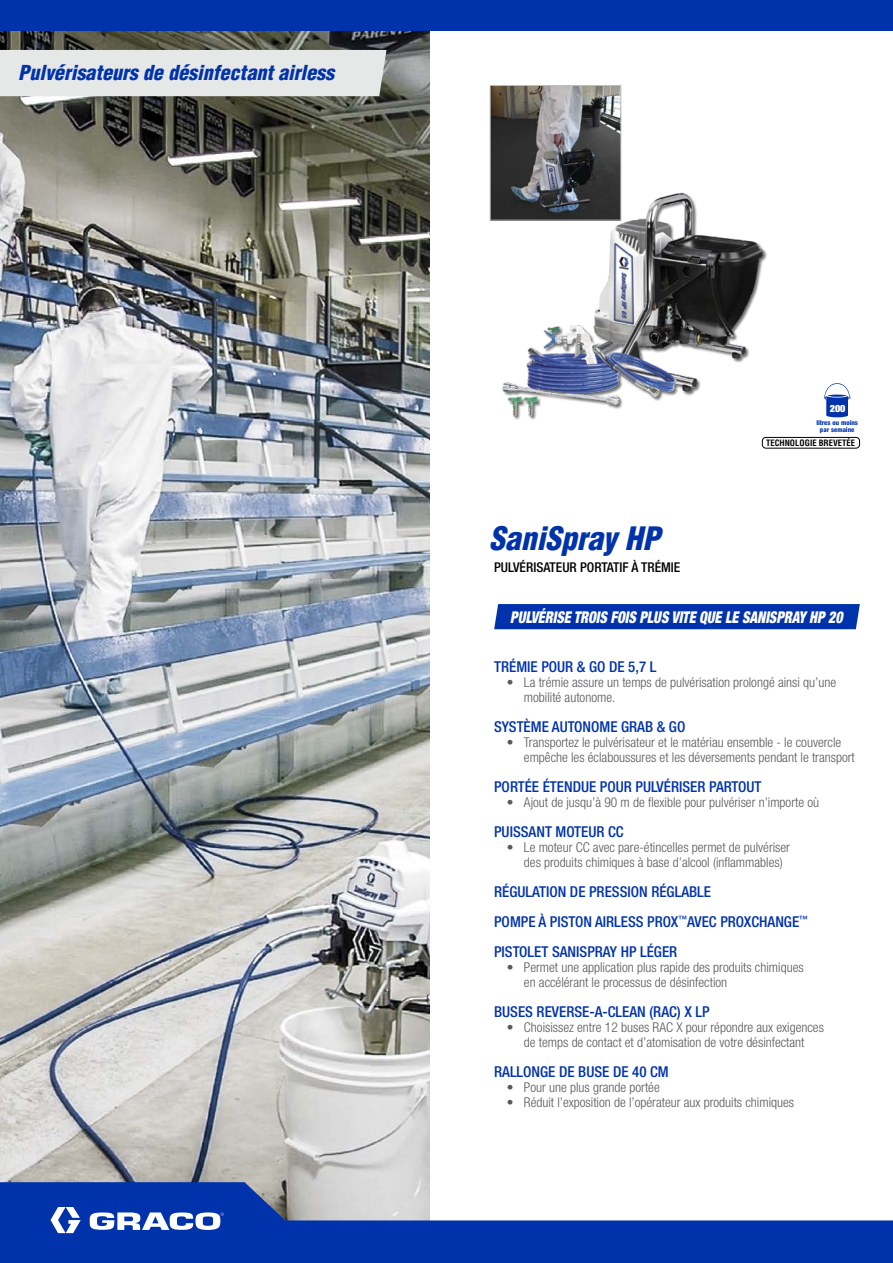
<style>
.page{position:relative;width:893px;height:1263px;background:#fff}
.page>*{position:absolute;margin:0;border:0;box-sizing:border-box;transform-origin:0 0}
.t1{font:italic 900 condensed 31.5px "Helvetica LT Std";color:#0033ab}
.t2{font:italic 900 condensed 20.1px "Helvetica LT Std";color:#0033ab}
.t3{font:italic 900 condensed 16.35px "Helvetica Neue LT Std";color:#fff;scale:.85 1}
.t4{font:500 condensed 15px/30px "Helvetica Neue LT Std";color:#0033ab}
.t5{font:300 condensed 13.5px/15px "Helvetica Neue LT Std";color:#59595b}
.t6{font:500 condensed 13.5px "Helvetica Neue LT Std";color:#000}
.t7{font:900 condensed 9.9px "Helvetica Neue LT Std";color:#fff}
.t8{font:700 condensed 8.55px "Helvetica LT Std";color:#000}
.t9{font:800 condensed 6.6px/6.6px "Helvetica Neue LT Std";color:#0033ab;text-align:center}
</style>
<div class="page">
<img style="left:0;top:30px;width:429px;height:1152px">
<svg style="left:0;top:1182px;width:893px;height:81px;fill:#0033ab"></svg>
<svg style="left:51px;top:1207px;width:30px;height:26px"></svg>
<svg style="left:90px;top:1212px;width:134px;height:18px"></svg>
<div style="left:0;top:0;width:893px;height:30px;background:#0033ab"></div>
<img style="left:492px;top:87px;width:127px;height:84px">
<div style="left:490px;top:85px;width:131px;height:136px;border:1px solid #bbbcbe"></div>
<img style="left:489px;top:171px;width:278px;height:249px">
<svg style="left:824px;top:383px;width:26px;height:34px"></svg>
<div style="left:0;top:50px;width:387px;height:46px;background:#e6e7e7"></div>
<div style="left:762px;top:437px;width:98px;height:11px;border:1px solid #000;border-radius:4px"></div>
<div style="left:494px;top:604px;width:366px;height:25px;background:#0033ab"></div>
<h2 class="t2" style="left:18px;top:60px;width:318px">Pulvérisateurs de désinfectant airless</h2>
<p class="t7" style="left:830px;top:402px;width:17px">200</p>
<p class="t9" style="left:816px;top:420px;width:43px">litres ou moins par semaine</p>
<h1 class="t1" style="left:489px;top:518px;width:172px">SaniSpray HP</h1>
<p class="t6" style="left:494px;top:559px;width:188px">PULVÉRISATEUR PORTATIF À TRÉMIE</p>
<p class="t8" style="left:766px;top:437px;width:90px">TECHNOLOGIE BREVETÉE</p>
<p class="t3" style="left:510px;top:607px;width:392px">PULVÉRISE TROIS FOIS PLUS VITE QUE LE SANISPRAY HP 20</p>
<p class="t4" style="left:494px;top:652px;width:164px">TRÉMIE POUR &amp; GO DE 5,7 L</p>
<p class="t5" style="left:524px;top:675px;width:314px;text-indent:-17px">• La trémie assure un temps de pulvérisation prolongé ainsi qu’une mobilité autonome.</p>
<p class="t4" style="left:494px;top:712px;width:193px">SYSTÈME AUTONOME GRAB &amp; GO</p>
<p class="t5" style="left:524px;top:735px;width:332px;text-indent:-17px">• Transportez le pulvérisateur et le matériau ensemble - le couvercle empêche les éclaboussures et les déversements pendant le transport</p>
<p class="t4" style="left:494px;top:772px;width:269px">PORTÉE ÉTENDUE POUR PULVÉRISER PARTOUT</p>
<p class="t5" style="left:507px;top:795px;width:314px">• Ajout de jusqu’à 90 m de flexible pour pulvériser n’importe où</p>
<p class="t4" style="left:494px;top:817px;width:131px">PUISSANT MOTEUR CC</p>
<p class="t5" style="left:524px;top:840px;width:268px;text-indent:-17px">• Le moteur CC avec pare-étincelles permet de pulvériser des produits chimiques à base d’alcool (inflammables)</p>
<p class="t4" style="left:494px;top:877px;width:315px">RÉGULATION DE PRESSION RÉGLABLE<br>POMPE À PISTON AIRLESS PROX<sup>™</sup>AVEC PROXCHANGE<sup>™<br></sup>PISTOLET SANISPRAY HP LÉGER</p>
<p class="t5" style="left:524px;top:960px;width:281px;text-indent:-17px">• Permet une application plus rapide des produits chimiques en accélérant le processus de désinfection</p>
<p class="t4" style="left:494px;top:997px;width:217px">BUSES REVERSE-A-CLEAN (RAC) X LP</p>
<p class="t5" style="left:507px;top:1020px;width:319px;text-align:center">• Choisissez entre 12 buses RAC X pour répondre aux exigences de temps de contact et d’atomisation de votre désinfectant</p>
<p class="t4" style="left:494px;top:1057px;width:176px">RALLONGE DE BUSE DE 40 CM</p>
<p class="t5" style="left:507px;top:1080px;width:154px">• Pour une plus grande portée</p>
<p class="t5" style="left:507px;top:1095px;width:289px">• Réduit l’exposition de l’opérateur aux produits chimiques</p>
</div>
